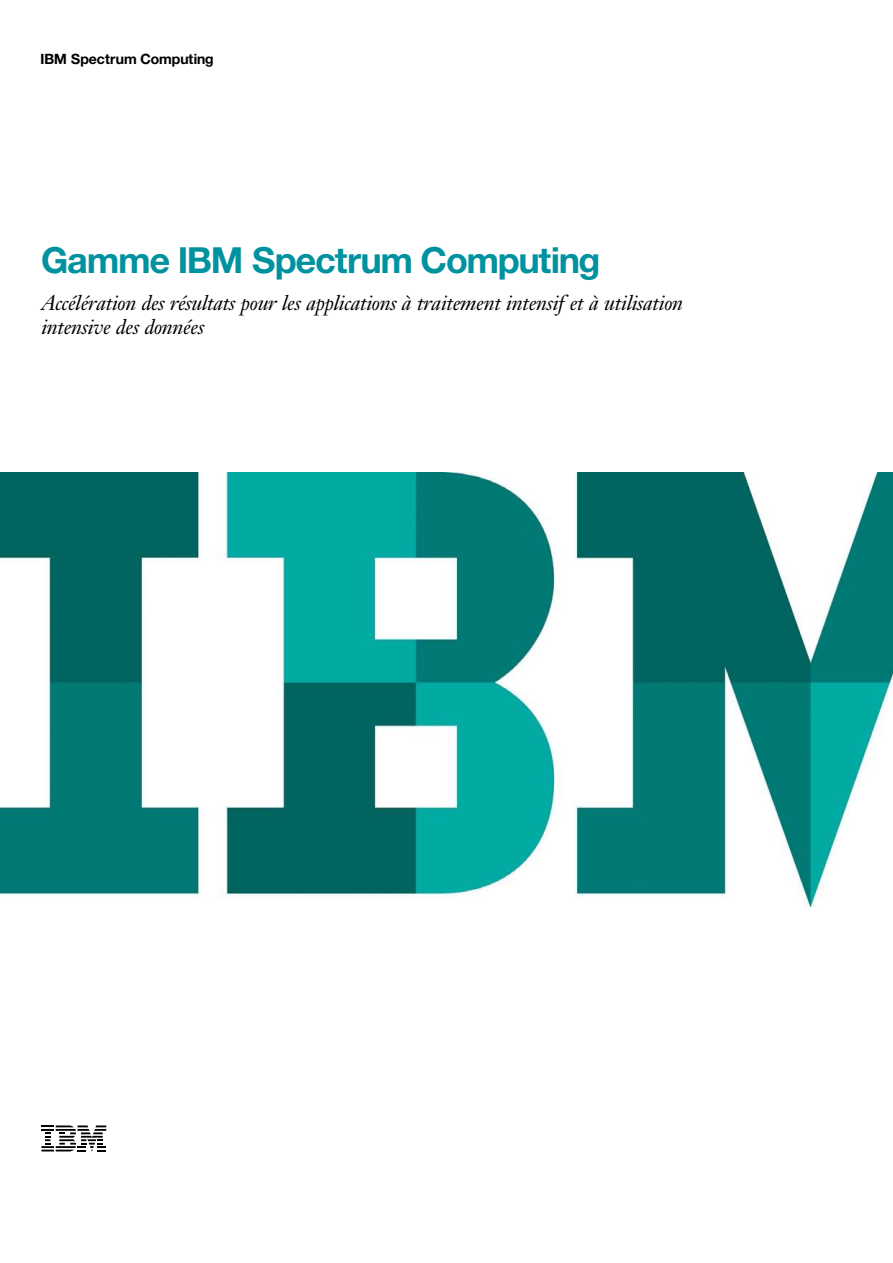
<style>
.page{position:relative;width:893px;height:1263px;background:#fff}
.page>*{position:absolute;margin:0;border:0;box-sizing:border-box;transform-origin:0 0}
.t1{font:700 36px "Helv Neuefor IBM";letter-spacing:-.02em;color:#00929f}
.t2{font:italic 21px/24px "Janson Text LT Pro";letter-spacing:-.015em;color:#000}
.t3{font:700 14.25px "Helv Neuefor IBM";color:#000}
</style>
<div class="page">
<img style="left:0;top:472px;width:893px;height:434px">
<svg style="left:41px;top:1125px;width:65px;height:26px"></svg>
<p class="t3" style="left:41px;top:50px;width:174px">IBM Spectrum Computing</p>
<h1 class="t1" style="left:41px;top:238px;width:560px">Gamme IBM Spectrum Computing</h1>
<h2 class="t2" style="left:41px;top:291px;width:643px">Accélération des résultats pour les applications à traitement intensif et à utilisation intensive des données</h2>
</div>
